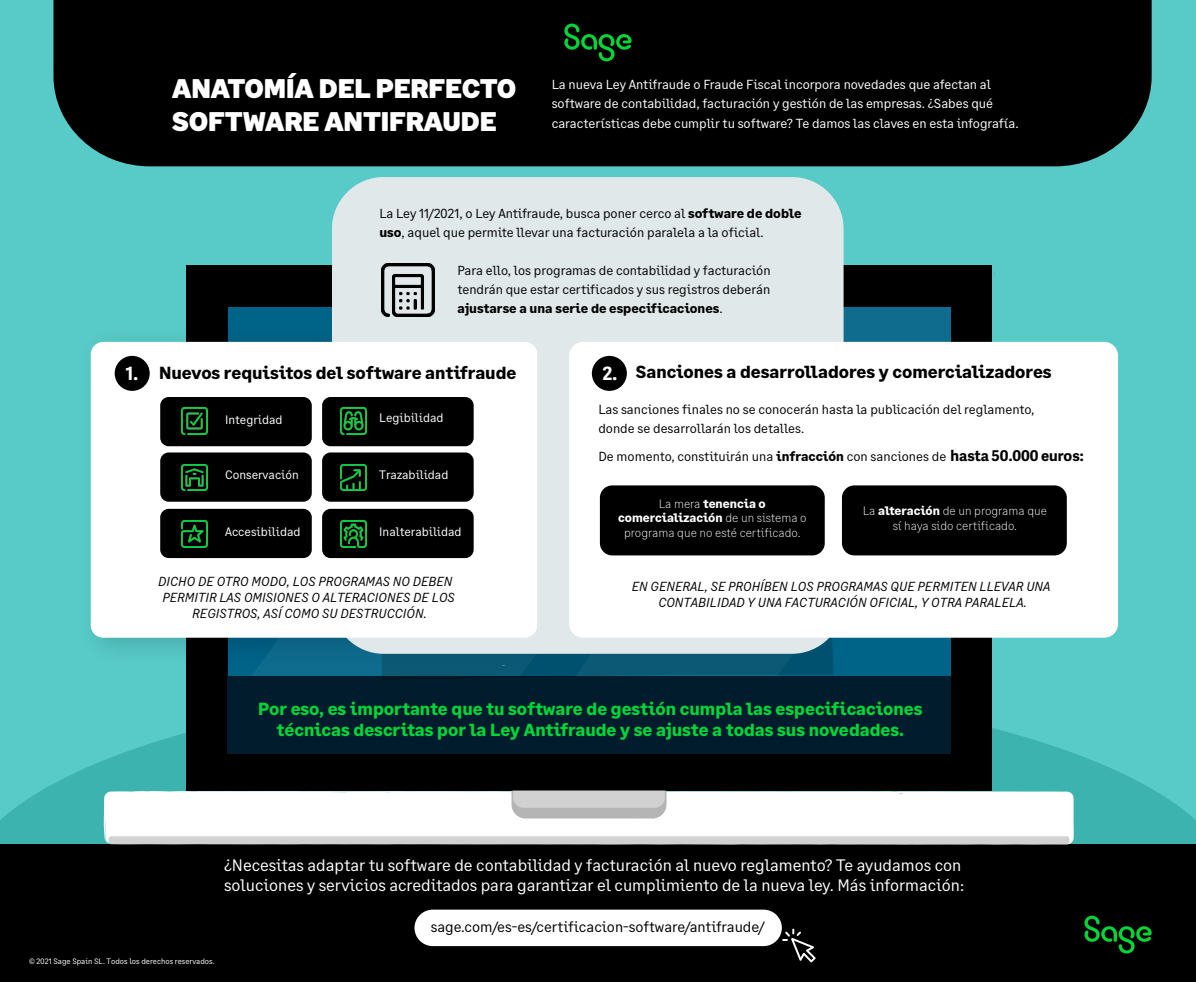
<style>
.page{position:relative;width:1196px;height:982px;background:#fff}
.page>*{position:absolute;margin:0;border:0;box-sizing:border-box;transform-origin:0 0}
.t1{font:900 26.95px "Sage Headline";letter-spacing:-.005em;color:#fff}
.t2{font:700 18.38px "Adelle Sans SAGE";color:#fff}
.t3{font:700 17.5px/21px "Sage Text";color:#00d639;text-align:center}
.t4{font:700 17.5px "Sage Text";color:#000}
.t5{font:16.62px/19.2px "Sage Text";color:#fff}
.t6{font:14.88px "Sage Text";color:#000}
.t7{font:700 14.88px "Adelle Sans SAGE";color:#000}
.t8{font:13.12px/19.2px "Sage Text";color:#000}
.t9{font:italic 13.12px/15.8px "Sage Text";color:#000;text-align:center}
.t10{font:13.12px/19.2px "Sage Text";color:#fff}
.t11{font:300 12.25px/14.7px "Sage Text";color:#fff;text-align:center}
.t12{font:12.25px "Sage Text";color:#fff}
.t13{font:7.88px "Sage Text";color:#fff}
.s1{font-weight:700}
</style>
<div class="page">
<div style="left:0;top:0;width:1195px;height:850px;background:#58cac7"></div>
<div style="left:53px;top:0;width:1098px;height:166px;background:#000"></div>
<svg style="left:0;top:683px;width:1195px;height:161px"></svg>
<div style="left:186px;top:265px;width:805px;height:525px;background:#000"></div>
<div style="left:0;top:844px;width:1195px;height:138px;background:#000"></div>
<div style="left:104px;top:791px;width:969px;height:53px;background:#fff"></div>
<div style="left:109px;top:836px;width:960px;height:8px;background:#d1d1d1;border-radius:2px"></div>
<svg style="left:511px;top:790px;width:156px;height:29px;background:#c4c4c4"></svg>
<svg style="left:837px;top:307px;width:113px;height:369px;background:#07678b"></svg>
<div style="left:227px;top:676px;width:723px;height:78px;background:#001c2d"></div>
<svg style="left:382px;top:638px;width:455px;height:38px;background:#095876"></svg>
<img style="left:90px;top:316px;width:487px;height:359px">
<div style="left:332px;top:177px;width:511px;height:477px;background:#e1e8ea;border-radius:52px"></div>
<div style="left:91px;top:342px;width:446px;height:296px;background:#fff;border-radius:13px"></div>
<div style="left:569px;top:342px;width:548px;height:296px;background:#fff;border-radius:14px"></div>
<div style="left:160px;top:397px;width:152px;height:49px;background:#000;border-radius:8px"></div>
<div style="left:160px;top:452px;width:152px;height:50px;background:#000;border-radius:8px"></div>
<div style="left:160px;top:509px;width:152px;height:49px;background:#000;border-radius:8px"></div>
<div style="left:322px;top:397px;width:151px;height:49px;background:#000;border-radius:8px"></div>
<div style="left:322px;top:452px;width:151px;height:50px;background:#000;border-radius:8px"></div>
<div style="left:322px;top:509px;width:151px;height:49px;background:#000;border-radius:8px"></div>
<div style="left:600px;top:485px;width:224px;height:70px;background:#000;border-radius:12px"></div>
<div style="left:841px;top:485px;width:225px;height:70px;background:#000;border-radius:12px"></div>
<div style="left:414px;top:909px;width:367px;height:37px;background:#fff;border-radius:18px"></div>
<div style="left:115px;top:356px;width:35px;height:35px;background:#000;border-radius:50%"></div>
<div style="left:592px;top:356px;width:34px;height:35px;background:#000;border-radius:50%"></div>
<svg style="left:782px;top:928px;width:33px;height:34px"></svg>
<img style="left:340px;top:464px;width:26px;height:27px">
<img style="left:340px;top:521px;width:26px;height:26px">
<img style="left:181px;top:464px;width:26px;height:27px">
<img style="left:340px;top:408px;width:26px;height:26px">
<img style="left:181px;top:408px;width:26px;height:26px">
<img style="left:181px;top:521px;width:26px;height:26px">
<img style="left:381px;top:263px;width:53px;height:53px">
<svg style="left:564px;top:24px;width:67px;height:37px;background:#00380f"></svg>
<svg style="left:1084px;top:915px;width:67px;height:38px"></svg>
<h1 class="t1" style="left:172px;top:71px;width:346px">ANATOMÍA DEL PERFECTO</h1>
<p class="t10" style="left:551px;top:75px;width:468px">La nueva Ley Antifraude o Fraude Fiscal incorpora novedades que afectan al software de contabilidad, facturación y gestión de las empresas. ¿Sabes qué características debe cumplir tu software? Te damos las claves en esta infografía.</p>
<h1 class="t1" style="left:172px;top:104px;width:326px">SOFTWARE ANTIFRAUDE</h1>
<p class="t8" style="left:379px;top:204px;width:423px">La Ley 11/2021, o Ley Antifraude, busca poner cerco al <span class="s1">software de doble uso</span>, aquel que permite llevar una facturación paralela a la oficial.</p>
<p class="t8" style="left:457px;top:261px;width:315px;text-align:justify">Para ello, los programas de contabilidad y facturación tendrán que estar certificados y sus registros deberán <span class="s1">ajustarse a una serie de especificaciones</span>.</p>
<h3 class="t4" style="left:159px;top:361px;width:359px">Nuevos requisitos del software antifraude</h3>
<h3 class="t4" style="left:635px;top:360px;width:417px">Sanciones a desarrolladores y comercializadores</h3>
<h2 class="t2" style="left:125px;top:359px;width:14px">1.</h2>
<h2 class="t2" style="left:602px;top:359px;width:16px">2.</h2>
<p class="t12" style="left:225px;top:412px;width:59px">Integridad</p>
<p class="t12" style="left:379px;top:410px;width:66px">Legibilidad</p>
<p class="t8" style="left:598px;top:400px;width:437px">Las sanciones finales no se conocerán hasta la publicación del reglamento, donde se desarrollarán los detalles.</p>
<p class="t8" style="left:598px;top:446px;width:349px">De momento, constituirán una <span class="s1">infracción</span> con sanciones de</p>
<p class="t7" style="left:950px;top:445px;width:135px">hasta 50.000 euros:</p>
<p class="t12" style="left:225px;top:467px;width:75px">Conservación</p>
<p class="t12" style="left:379px;top:467px;width:71px">Trazabilidad</p>
<p class="t12" style="left:225px;top:524px;width:77px">Accesibilidad</p>
<p class="t12" style="left:379px;top:524px;width:84px">Inalterabilidad</p>
<p class="t11" style="left:618px;top:496px;width:190px">La mera <span class="s1">tenencia o comercialización</span> de un sistema o programa que no esté certificado.</p>
<p class="t11" style="left:862px;top:503px;width:186px">La <span class="s1">alteración</span> de un programa que sí haya sido certificado.</p>
<p class="t9" style="left:158px;top:574px;width:298px">DICHO DE OTRO MODO, LOS PROGRAMAS NO DEBEN<br>PERMITIR LAS OMISIONES O ALTERACIONES DE LOS<br>REGISTROS, ASÍ COMO SU DESTRUCCIÓN.</p>
<p class="t9" style="left:631px;top:578px;width:420px">EN GENERAL, SE PROHÍBEN LOS PROGRAMAS QUE PERMITEN LLEVAR UNA<br>CONTABILIDAD Y UNA FACTURACIÓN OFICIAL, Y OTRA PARALELA.</p>
<h3 class="t3" style="left:258px;top:699px;width:665px">Por eso, es importante que tu software de gestión cumpla las especificaciones técnicas descritas por la Ley Antifraude y se ajuste a todas sus novedades.</h3>
<p class="t5" style="left:224px;top:856px;width:741px">¿Necesitas adaptar tu software de contabilidad y facturación al nuevo reglamento? Te ayudamos con soluciones y servicios acreditados para garantizar el cumplimiento de la nueva ley. Más información:</p>
<p class="t13" style="left:29px;top:956px;width:187px">© 2021 Sage Spain SL. Todos los derechos reservados.</p>
<p class="t6" style="left:430px;top:917px;width:335px">sage.com/es-es/certificacion-software/antifraude/</p>
</div>
